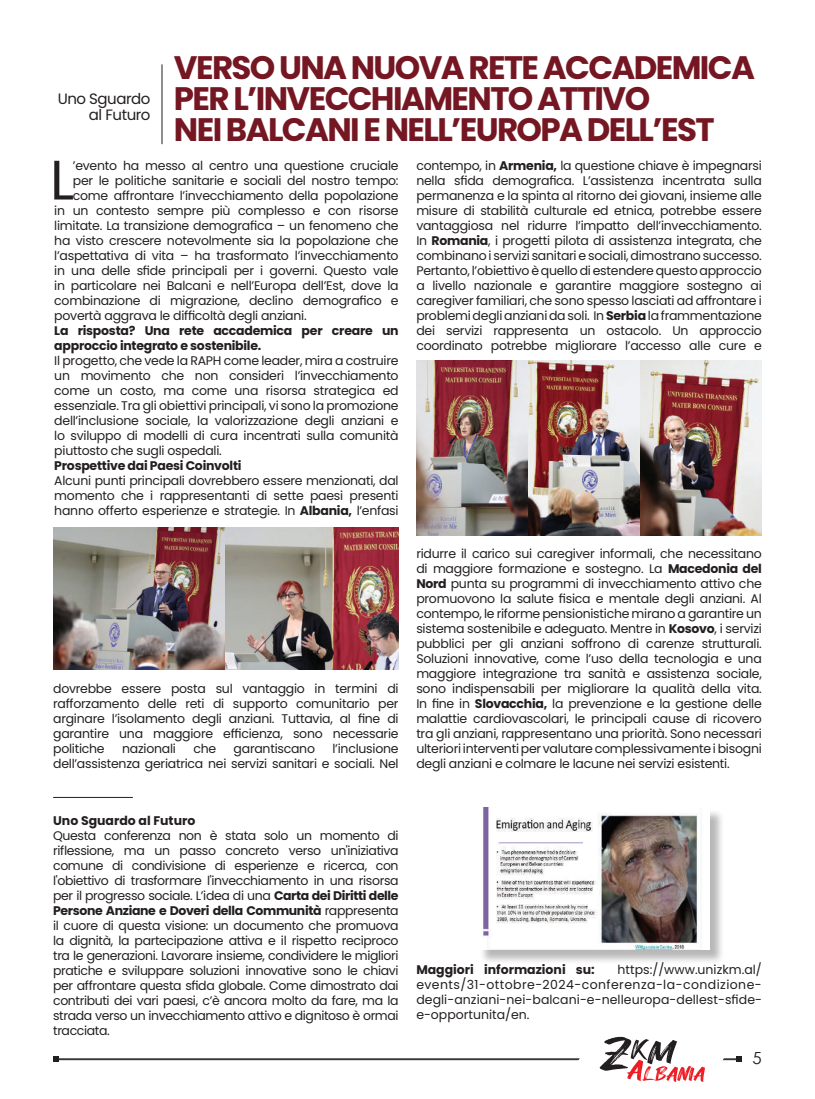
<style>
.page{position:relative;width:815px;height:1099px;background:#fff}
.page>*{position:absolute;margin:0;border:0;box-sizing:border-box;transform-origin:0 0}
.t1{font:55.5px "Poppins";color:#231f20}
.t2{font:700 32.5px/31.2px "Poppins";letter-spacing:-.05em;color:#751723}
.t3{font:16.75px "Century Gothic";color:#231f20}
.t4{font:15px/16.2px "Poppins";letter-spacing:-.03em;color:#231f20;text-align:right}
.t5{font:12.5px/15px "Poppins";letter-spacing:-.02em;color:#231f20;text-align:justify}
.t6{font:700 12.5px/15px "Poppins";letter-spacing:-.02em;color:#231f20}
.t7{font:700 12.5px "Poppins";color:#231f20}
.s1{font-weight:700}
</style>
<div class="page">
<hr style="left:56px;top:1059px;width:683px;height:1px;background:#231f20">
<hr style="left:56px;top:1058px;width:683px;height:1px;background:#231f20">
<svg style="left:53px;top:1056px;width:5px;height:5px"></svg>
<svg style="left:568px;top:1036px;width:174px;height:45px"></svg>
<img style="left:53px;top:527px;width:346px;height:142px">
<hr style="left:162px;top:64px;width:1px;height:80px;background:#231f20">
<hr style="left:53px;top:797px;width:80px;height:1px;background:#231f20">
<img style="left:416px;top:360px;width:112px;height:175px">
<img style="left:640px;top:360px;width:122px;height:175px">
<img style="left:528px;top:360px;width:112px;height:175px">
<div style="left:480px;top:809px;width:245px;height:155px;background:#231f20;opacity:.32"></div>
<img style="left:480px;top:807px;width:229px;height:142px">
<p class="t4" style="left:58px;top:91px;width:94px">Uno Sguardo al Futuro</p>
<h2 class="t2" style="left:174px;top:52px;width:583px">VERSO UNA NUOVA RETE ACCADEMICA<br>PER L’INVECCHIAMENTO ATTIVO<br>NEI BALCANI E NELL’EUROPA DELL’EST</h2>
<h1 class="t1" style="left:50px;top:148px;width:25px">L</h1>
<p class="t5" style="left:73px;top:158px;width:327px">’evento ha messo al centro una questione cruciale</p>
<p class="t5" style="left:73px;top:173px;width:327px">per le politiche sanitarie e sociali del nostro tempo:</p>
<p class="t5" style="left:73px;top:188px;width:327px">come affrontare l’invecchiamento della popolazione</p>
<p class="t5" style="left:54px;top:203px;width:346px">in un contesto sempre più complesso e con risorse</p>
<p class="t5" style="left:54px;top:218px;width:346px">limitate. La transizione demografica – un fenomeno che</p>
<p class="t5" style="left:54px;top:233px;width:346px">ha visto crescere notevolmente sia la popolazione che</p>
<p class="t5" style="left:54px;top:248px;width:346px">l’aspettativa di vita – ha trasformato l’invecchiamento</p>
<p class="t5" style="left:54px;top:263px;width:346px">in una delle sfide principali per i governi. Questo vale</p>
<p class="t5" style="left:54px;top:278px;width:346px">in particolare nei Balcani e nell’Europa dell’Est, dove la</p>
<p class="t5" style="left:54px;top:293px;width:346px">combinazione di migrazione, declino demografico e</p>
<p class="t5" style="left:54px;top:308px;width:254px">povertà aggrava le difficoltà degli anziani.</p>
<p class="t6" style="left:54px;top:323px;width:346px">La risposta? Una rete accademica per creare un approccio integrato e sostenibile.</p>
<p class="t5" style="left:54px;top:353px;width:346px">Il progetto, che vede la RAPH come leader, mira a costruire un movimento che non consideri l’invecchiamento come un costo, ma come una risorsa strategica ed essenziale. Tra gli obiettivi principali, vi sono la promozione dell’inclusione sociale, la valorizzazione degli anziani e lo sviluppo di modelli di cura incentrati sulla comunità piuttosto che sugli ospedali.</p>
<p class="t6" style="left:54px;top:458px;width:189px">Prospettive dai Paesi Coinvolti</p>
<p class="t5" style="left:54px;top:473px;width:346px">Alcuni punti principali dovrebbero essere menzionati, dal momento che i rappresentanti di sette paesi presenti hanno offerto esperienze e strategie. In <span class="s1">Albania,</span> l’enfasi</p>
<p class="t5" style="left:53px;top:681px;width:347px">dovrebbe essere posta sul vantaggio in termini di rafforzamento delle reti di supporto comunitario per arginare l’isolamento degli anziani. Tuttavia, al fine di garantire una maggiore efficienza, sono necessarie politiche</p>
<p class="t5" style="left:53px;top:741px;width:347px;text-align:right">l’inclusione<br>dell’assistenza geriatrica nei servizi sanitari e sociali. Nel</p>
<p class="t5" style="left:122px;top:741px;width:55px">nazionali</p>
<p class="t5" style="left:193px;top:741px;width:24px">che</p>
<p class="t5" style="left:234px;top:741px;width:83px">garantiscano</p>
<p class="t7" style="left:53px;top:813px;width:144px">Uno Sguardo al Futuro</p>
<p class="t5" style="left:53px;top:828px;width:347px">Questa conferenza non è stata solo un momento di riflessione, ma un passo concreto verso un'iniziativa comune di condivisione di esperienze e ricerca, con l'obiettivo di trasformare l'invecchiamento in una risorsa per il progresso sociale. L’idea di una <span class="s1">Carta dei Diritti delle Persone Anziane e Doveri della Communità</span> rappresenta il cuore di questa visione: un documento che promuova la dignità, la partecipazione attiva e il rispetto reciproco tra le generazioni. Lavorare insieme, condividere le migliori pratiche e sviluppare soluzioni innovative sono le chiavi per affrontare questa sfida globale. Come dimostrato dai contributi dei vari paesi, c’è ancora molto da fare, ma la strada verso un invecchiamento attivo e dignitoso è ormai tracciata.</p>
<p class="t5" style="left:416px;top:158px;width:347px">contempo, in <span class="s1">Armenia,</span> la questione chiave è impegnarsi nella sfida demografica. L’assistenza incentrata sulla permanenza e la spinta al ritorno dei giovani, insieme alle misure di stabilità culturale ed etnica, potrebbe essere vantaggiosa nel ridurre l’impatto dell’invecchiamento.<br>In <span class="s1">Romania</span>, i progetti pilota di assistenza integrata, che combinano i servizi sanitari e sociali, dimostrano successo.<br>Pertanto, l’obiettivo è quello di estendere questo approccio a livello nazionale e garantire maggiore sostegno ai caregiver familiari, che sono spesso lasciati ad affrontare i problemi degli anziani da soli. In <span class="s1">Serbia</span> la frammentazione dei servizi rappresenta un ostacolo. Un approccio coordinato potrebbe migliorare l’accesso alle cure e</p>
<p class="t5" style="left:416px;top:546px;width:347px">ridurre il carico sui caregiver informali, che necessitano di maggiore formazione e sostegno. La <span class="s1">Macedonia del Nord</span> punta su programmi di invecchiamento attivo che promuovono la salute fisica e mentale degli anziani. Al contempo, le riforme pensionistiche mirano a garantire un sistema sostenibile e adeguato. Mentre in <span class="s1">Kosovo</span>, i servizi pubblici per gli anziani soffrono di carenze strutturali.<br>Soluzioni innovative, come l’uso della tecnologia e una maggiore integrazione tra sanità e assistenza sociale, sono indispensabili per migliorare la qualità della vita.<br>In fine in <span class="s1">Slovacchia,</span> la prevenzione e la gestione delle malattie cardiovascolari, le principali cause di ricovero tra gli anziani, rappresentano una priorità. Sono necessari ulteriori interventi per valutare complessivamente i bisogni degli anziani e colmare le lacune nei servizi esistenti.</p>
<p class="t5" style="left:416px;top:961px;width:347px;text-indent:201px">https://www.unizkm.al/ events/31-ottobre-2024-conferenza-la-condizione&shy;degli-anziani-nei-balcani-e-nelleuropa-dellest-sfide&shy;e-opportunita/en.</p>
<p class="t7" style="left:416px;top:962px;width:180px">Maggiori informazioni su:</p>
<h3 class="t3" style="left:753px;top:1045px;width:11px">5</h3>
</div>
